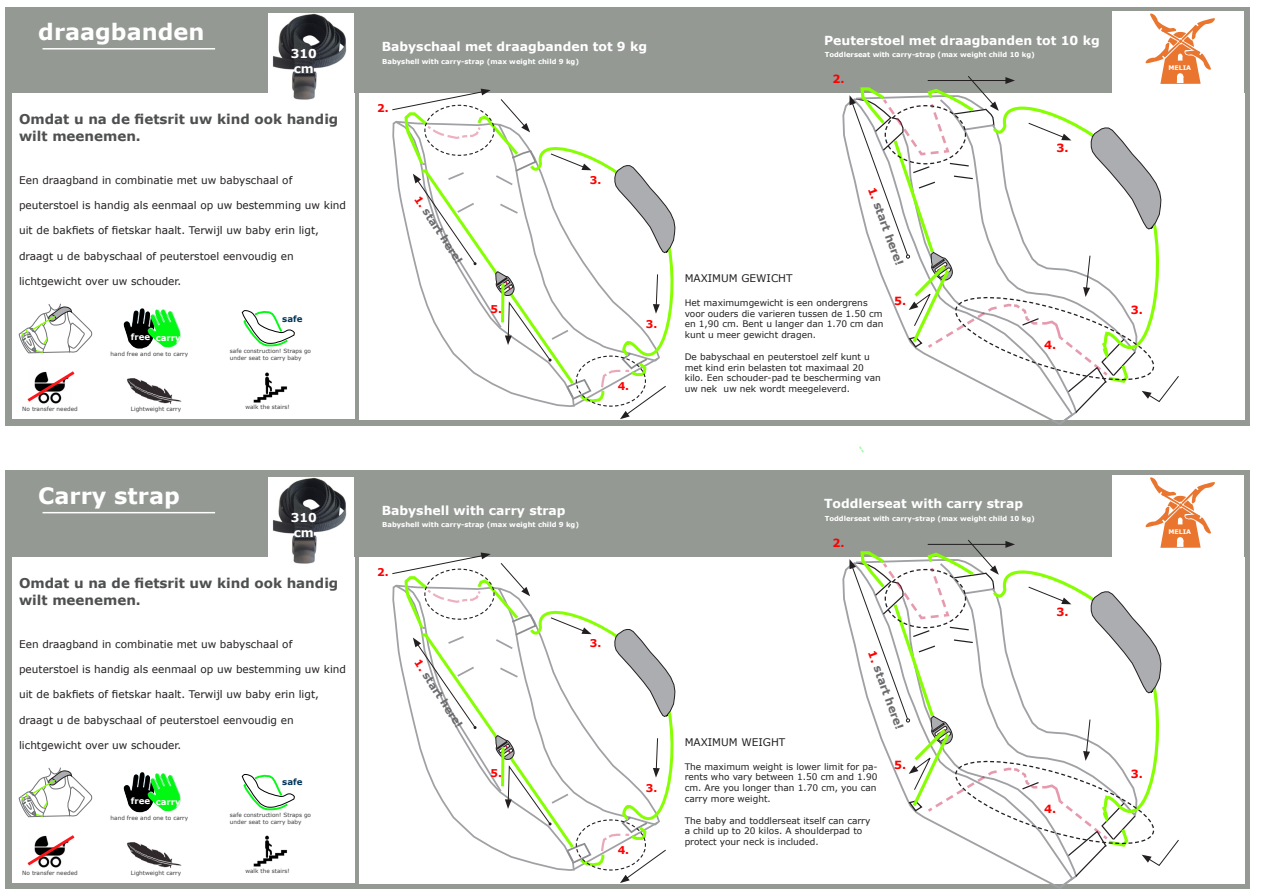
<style>
.page{position:relative;width:1263px;height:893px;background:#fff}
.page>*{position:absolute;margin:0;border:0;box-sizing:border-box;transform-origin:0 0}
.t1{font:700 22.5px "Verdana";color:#fff}
.t2{font:700 13.5px/16.2px "Verdana";color:#4e4f50}
.t3{font:700 12.45px "Verdana";color:#fff}
.t4{font:700 12.15px "Verdana";color:#fff}
.t5{font:700 11.25px "Verdana";color:#6b6b6e}
.t6{font:700 11.25px "Verdana";color:#fd0000}
.t7{font:700 10.8px "Verdana";color:#6b6b6e}
.t8{font:700 10.8px "Verdana";color:#fd0000}
.t9{font:10.5px "Verdana";color:#231f20}
.t10{font:9px/10.8px "Verdana";color:#231f20}
.t11{font:700 8.7px "Verdana";color:#fff}
.t12{font:700 8.7px "Verdana";color:#00375c}
.t13{font:700 6.9px "Verdana";color:#fff}
.t14{font:700 6.3px "Verdana";color:#fffcff}
.t15{font:5.7px/6.9px "Verdana";color:#3e3e3f}
.s1{color:#fd0000}
</style>
<div class="page">
<div style="left:5px;top:7px;width:1244px;height:418px;background:#949994"></div>
<div style="left:12px;top:93px;width:343px;height:326px;background:#fff"></div>
<hr style="left:43px;top:48px;width:172px;height:2px;background:#fff">
<div style="left:359px;top:93px;width:885px;height:327px;background:#fff"></div>
<div style="left:1112px;top:11px;width:132px;height:87px;background:#fff"></div>
<svg style="left:900px;top:414px;width:178px;height:12px"></svg>
<img style="left:268px;top:13px;width:86px;height:87px">
<svg style="left:392px;top:89px;width:284px;height:330px"></svg>
<svg style="left:849px;top:13px;width:366px;height:401px"></svg>
<svg style="left:19px;top:303px;width:73px;height:51px"></svg>
<img style="left:253px;top:372px;width:35px;height:31px">
<img style="left:127px;top:378px;width:54px;height:26px">
<img style="left:123px;top:308px;width:24px;height:41px">
<img style="left:147px;top:309px;width:34px;height:39px">
<svg style="left:859px;top:446px;width:5px;height:7px"></svg>
<svg style="left:27px;top:371px;width:48px;height:33px"></svg>
<svg style="left:242px;top:310px;width:53px;height:37px"></svg>
<div style="left:5px;top:471px;width:1244px;height:418px;background:#949994"></div>
<div style="left:12px;top:557px;width:343px;height:326px;background:#fff"></div>
<hr style="left:43px;top:512px;width:172px;height:1px;background:#fff">
<div style="left:359px;top:557px;width:885px;height:326px;background:#fff"></div>
<div style="left:1112px;top:475px;width:132px;height:87px;background:#fff"></div>
<svg style="left:900px;top:878px;width:178px;height:11px"></svg>
<img style="left:268px;top:477px;width:86px;height:87px">
<svg style="left:392px;top:552px;width:284px;height:331px"></svg>
<svg style="left:849px;top:477px;width:366px;height:401px"></svg>
<svg style="left:19px;top:767px;width:73px;height:51px"></svg>
<img style="left:253px;top:835px;width:35px;height:32px">
<img style="left:127px;top:842px;width:54px;height:26px">
<img style="left:123px;top:772px;width:24px;height:40px">
<img style="left:147px;top:773px;width:34px;height:39px">
<svg style="left:27px;top:835px;width:48px;height:33px"></svg>
<svg style="left:242px;top:774px;width:53px;height:37px"></svg>
<p class="t1" style="left:38px;top:17px;width:168px">draagbanden</p>
<p class="t4" style="left:291px;top:46px;width:28px">310</p>
<p class="t4" style="left:294px;top:60px;width:22px">cm</p>
<p class="t3" style="left:382px;top:38px;width:267px">Babyschaal met draagbanden tot 9 kg</p>
<p class="t13" style="left:382px;top:57px;width:198px">Babyshell with carry-strap (max weight child 9 kg)</p>
<p class="t8" style="left:377px;top:101px;width:13px">2.</p>
<p class="t3" style="left:824px;top:32px;width:277px">Peuterstoel met draagbanden tot 10 kg</p>
<p class="t13" style="left:825px;top:50px;width:212px">Toddlerseat with carry-strap (max weight child 10 kg)</p>
<p class="t6" style="left:833px;top:72px;width:14px">2.</p>
<p class="t2" style="left:19px;top:112px;width:321px">Omdat u na de fietsrit uw kind ook handig wilt meenemen.</p>
<p class="t9" style="left:19px;top:174px;width:275px">Een draagband in combinatie met uw babyschaal of</p>
<p class="t9" style="left:19px;top:199px;width:328px">peuterstoel is handig als eenmaal op uw bestemming uw kind</p>
<p class="t9" style="left:19px;top:224px;width:301px">uit de bakfiets of fietskar haalt. Terwijl uw baby erin ligt,</p>
<p class="t9" style="left:19px;top:249px;width:276px">draagt u de babyschaal of peuterstoel eenvoudig en</p>
<p class="t9" style="left:19px;top:274px;width:164px">lichtgewicht over uw schouder.</p>
<p class="t9" style="left:685px;top:272px;width:109px">MAXIMUM GEWICHT</p>
<p class="t10" style="left:685px;top:297px;width:200px">Het maximumgewicht is een ondergrens voor ouders die varieren tussen de 1.50 cm en 1,90 cm. Bent u langer dan 1.70 cm dan kunt u meer gewicht dragen.</p>
<p class="t10" style="left:685px;top:351px;width:198px">De babyschaal en peuterstoel zelf kunt u met kind erin belasten tot maximaal 20 kilo. Een schouder-pad te bescherming van uw nek uw nek wordt meegeleverd.</p>
<p class="t8" style="left:590px;top:173px;width:13px">3.</p>
<p class="t5" style="left:879px;top:185px;width:85px;rotate:70deg"><span class="s1">1.</span> start here!</p>
<p class="t7" style="left:423px;top:193px;width:81px;rotate:57deg"><span class="s1">1.</span> start here!</p>
<p class="t6" style="left:894px;top:294px;width:14px">5.</p>
<p class="t8" style="left:490px;top:302px;width:13px">5.</p>
<p class="t12" style="left:282px;top:313px;width:22px">safe</p>
<p class="t8" style="left:646px;top:317px;width:13px">3.</p>
<p class="t11" style="left:131px;top:332px;width:21px">free</p>
<p class="t11" style="left:156px;top:332px;width:27px">carry</p>
<p class="t15" style="left:111px;top:350px;width:79px">hand free and one to carry</p>
<p class="t15" style="left:230px;top:348px;width:83px">safe construction! Straps go under seat to carry baby</p>
<p class="t8" style="left:618px;top:379px;width:13px">4.</p>
<p class="t15" style="left:22px;top:405px;width:57px">No transfer needed</p>
<p class="t15" style="left:131px;top:405px;width:52px">Lightweight carry</p>
<p class="t15" style="left:245px;top:404px;width:46px">walk the stairs!</p>
<p class="t6" style="left:1056px;top:141px;width:14px">3.</p>
<p class="t6" style="left:1044px;top:337px;width:14px">4.</p>
<p class="t1" style="left:38px;top:481px;width:143px">Carry strap</p>
<p class="t4" style="left:291px;top:510px;width:28px">310</p>
<p class="t4" style="left:294px;top:524px;width:22px">cm</p>
<p class="t3" style="left:382px;top:502px;width:185px">Babyshell with carry strap</p>
<p class="t13" style="left:382px;top:520px;width:198px">Babyshell with carry-strap (max weight child 9 kg)</p>
<p class="t8" style="left:377px;top:565px;width:13px">2.</p>
<p class="t3" style="left:824px;top:496px;width:201px">Toddlerseat with carry strap</p>
<p class="t13" style="left:825px;top:514px;width:212px">Toddlerseat with carry-strap (max weight child 10 kg)</p>
<p class="t6" style="left:833px;top:535px;width:14px">2.</p>
<p class="t2" style="left:19px;top:575px;width:321px">Omdat u na de fietsrit uw kind ook handig wilt meenemen.</p>
<p class="t9" style="left:19px;top:637px;width:275px">Een draagband in combinatie met uw babyschaal of</p>
<p class="t9" style="left:19px;top:663px;width:328px">peuterstoel is handig als eenmaal op uw bestemming uw kind</p>
<p class="t9" style="left:19px;top:688px;width:301px">uit de bakfiets of fietskar haalt. Terwijl uw baby erin ligt,</p>
<p class="t9" style="left:19px;top:713px;width:276px">draagt u de babyschaal of peuterstoel eenvoudig en</p>
<p class="t9" style="left:19px;top:738px;width:164px">lichtgewicht over uw schouder.</p>
<p class="t9" style="left:685px;top:736px;width:102px">MAXIMUM WEIGHT</p>
<p class="t10" style="left:685px;top:761px;width:194px;text-align:justify">The maximum weight is lower limit for pa&shy;rents who vary between 1.50 cm and 1.90 cm. Are you longer than 1.70 cm, you can carry more weight.</p>
<p class="t10" style="left:685px;top:815px;width:187px">The baby and toddlerseat itself can carry a child up to 20 kilos. A shoulderpad to protect your neck is included.</p>
<p class="t8" style="left:590px;top:636px;width:13px">3.</p>
<p class="t5" style="left:879px;top:649px;width:85px;rotate:70deg"><span class="s1">1.</span> start here!</p>
<p class="t7" style="left:423px;top:656px;width:81px;rotate:57deg"><span class="s1">1.</span> start here!</p>
<p class="t6" style="left:894px;top:758px;width:14px">5.</p>
<p class="t8" style="left:490px;top:766px;width:13px">5.</p>
<p class="t12" style="left:282px;top:777px;width:22px">safe</p>
<p class="t8" style="left:646px;top:781px;width:13px">3.</p>
<p class="t11" style="left:131px;top:795px;width:21px">free</p>
<p class="t11" style="left:156px;top:796px;width:27px">carry</p>
<p class="t15" style="left:111px;top:814px;width:79px">hand free and one to carry</p>
<p class="t15" style="left:230px;top:812px;width:83px">safe construction! Straps go under seat to carry baby</p>
<p class="t8" style="left:618px;top:843px;width:13px">4.</p>
<p class="t15" style="left:22px;top:869px;width:57px">No transfer needed</p>
<p class="t15" style="left:131px;top:869px;width:52px">Lightweight carry</p>
<p class="t15" style="left:245px;top:868px;width:46px">walk the stairs!</p>
<p class="t6" style="left:1056px;top:605px;width:14px">3.</p>
<p class="t6" style="left:1044px;top:801px;width:14px">4.</p>
<p class="t14" style="left:1168px;top:64px;width:24px">MELIA</p>
<p class="t6" style="left:1131px;top:303px;width:14px">3.</p>
<p class="t14" style="left:1168px;top:528px;width:24px">MELIA</p>
<p class="t6" style="left:1131px;top:767px;width:14px">3.</p>
</div>
